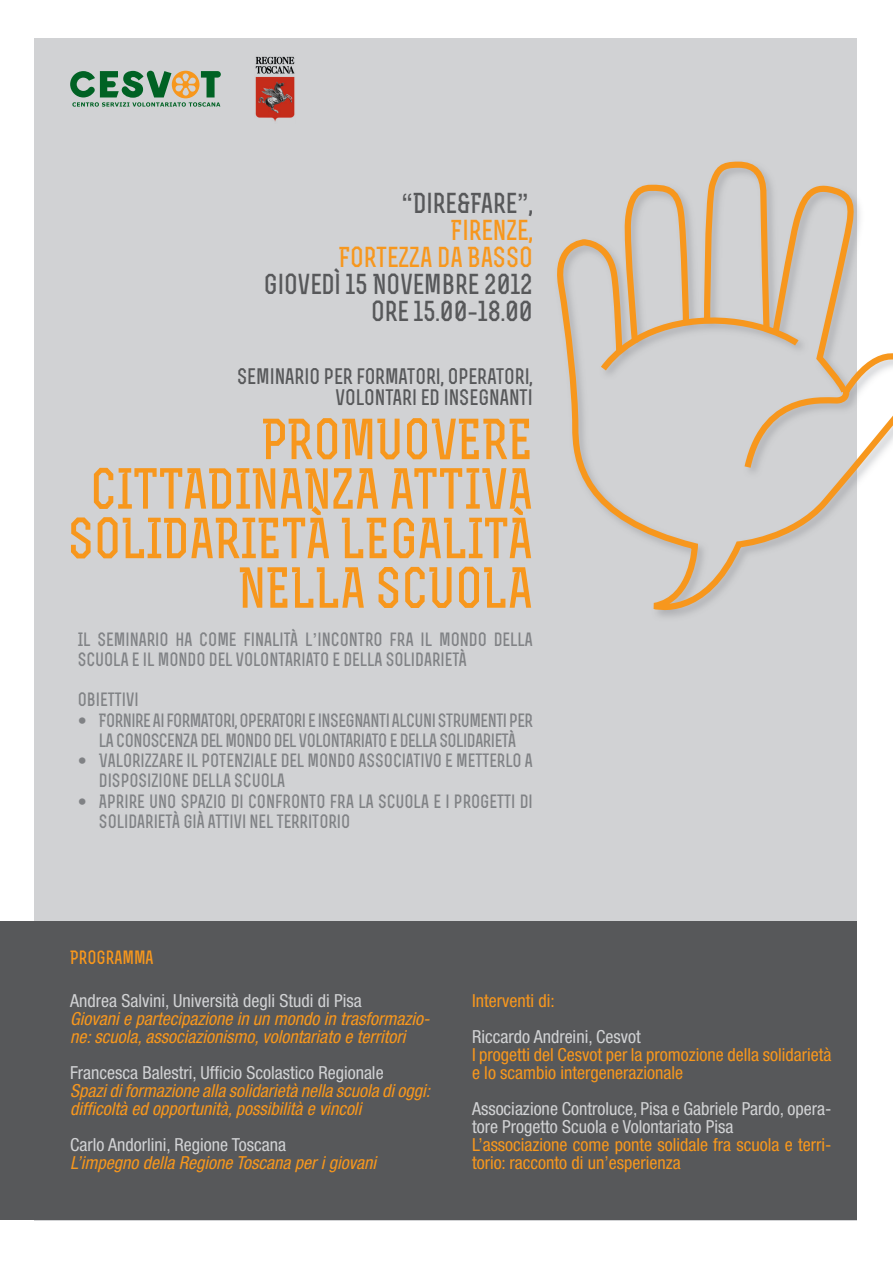
<style>
.page{position:relative;width:893px;height:1263px;background:#fff}
.page>*{position:absolute;margin:0;border:0;box-sizing:border-box;transform-origin:0 0}
.t1{font:700 54px/49.5px "Rex";color:#f7971d;text-align:right}
.t2{font:700 27px/27px "Rex";color:#f7971d;text-align:right}
.t3{font:700 27px/27px "Rex";color:#57585a;text-align:right}
.t4{font:700 21px/21px "Rex";color:#57585a;text-align:right}
.t5{font:700 18px/20.2px "Rex";color:#808285}
.t6{font:italic condensed 18px/18px "Helvetica Neue";color:#f7971d}
.t7{font:condensed 18px/18px "Helvetica Neue";color:#d1d2d4}
.t8{font:condensed 18px/18px "Helvetica Neue";color:#f7971d}
.t9{font:700 18px/20.2px "Rex";letter-spacing:-.025em;color:#808285;text-align:center}
.t10{font:700 18px "Rex";color:#f7971d}
.s1{font-family:"Helvetica Neue";font-weight:400;color:#57585a}
.s2{color:#57585a}
.s3{font-family:"Helvetica Neue";font-weight:400}
.s4{font-family:"Helvetica Neue"}
</style>
<div class="page">
<div style="left:34px;top:38px;width:823px;height:1182px;background:#d1d2d4"></div>
<svg style="left:557px;top:235px;width:336px;height:382px"></svg>
<svg style="left:595px;top:161px;width:260px;height:238px"></svg>
<div style="left:0;top:921px;width:857px;height:299px;background:#57585a"></div>
<svg style="left:70px;top:71px;width:151px;height:36px"></svg>
<img style="left:255px;top:56px;width:40px;height:66px">
<h2 class="t2" style="left:339px;top:189px;width:196px"><span class="s1">“</span><span class="s2">DIRE&amp;FARE</span><span class="s1">”</span><span class="s2">,<br></span>FIRENZE,<br>FORTEZZA DA BASSO</h2>
<h2 class="t3" style="left:264px;top:270px;width:270px">GIOVEDÌ 15 NOVEMBRE 2012<br>ORE 15.00<span class="s3">-</span>18.00</h2>
<p class="t4" style="left:237px;top:366px;width:297px">SEMINARIO PER FORMATORI, OPERATORI,<br>VOLONTARI ED INSEGNANTI</p>
<h1 class="t1" style="left:68px;top:414px;width:466px">PROMUOVERE<br>CITTADINANZA ATTIVA<br>SOLIDARIETÀ LEGALITÀ<br>NELLA SCUOLA</h1>
<p class="t5" style="left:78px;top:629px;width:457px">IL SEMINARIO HA COME FINALITÀ L<span class="s3">’</span>INCONTRO FRA IL MONDO DELLA<br>SCUOLA E IL MONDO DEL VOLONTARIATO E DELLA SOLIDARIETÀ</p>
<p class="t5" style="left:78px;top:690px;width:62px">OBIETTIVI</p>
<p class="t9" style="left:78px;top:710px;width:457px"><span class="s4">•</span> FORNIRE AI FORMATORI, OPERATORI E INSEGNANTI ALCUNI STRUMENTI PER<br>LA CONOSCENZA DEL MONDO DEL VOLONTARIATO E DELLA SOLIDARIETÀ</p>
<p class="t5" style="left:99px;top:750px;width:435px;text-indent:-21px"><span class="s4">•</span> VALORIZZARE IL POTENZIALE DEL MONDO ASSOCIATIVO E METTERLO A<br>DISPOSIZIONE DELLA SCUOLA</p>
<p class="t5" style="left:99px;top:791px;width:435px;text-indent:-21px"><span class="s4">•</span> APRIRE UNO SPAZIO DI CONFRONTO FRA LA SCUOLA E I PROGETTI DI<br>SOLIDARIETÀ GIÀ ATTIVI NEL TERRITORIO</p>
<p class="t10" style="left:70px;top:946px;width:85px">PROGRAMMA</p>
<p class="t7" style="left:70px;top:992px;width:293px">Andrea Salvini, Università degli Studi di Pisa</p>
<p class="t6" style="left:70px;top:1010px;width:361px">Giovani e partecipazione in un mondo in trasformazio&shy;ne: scuola, associazionismo, volontariato e territori</p>
<p class="t7" style="left:70px;top:1064px;width:315px">Francesca Balestri, Ufficio Scolastico Regionale</p>
<p class="t6" style="left:70px;top:1082px;width:361px">Spazi di formazione alla solidarietà nella scuola di oggi: difficoltà ed opportunità, possibilità e vincoli</p>
<p class="t7" style="left:70px;top:1136px;width:217px">Carlo Andorlini, Regione Toscana</p>
<p class="t6" style="left:70px;top:1154px;width:307px">L’impegno della Regione Toscana per i giovani</p>
<p class="t8" style="left:472px;top:992px;width:84px">Interventi di:</p>
<p class="t7" style="left:472px;top:1028px;width:170px">Riccardo Andreini, Cesvot</p>
<p class="t8" style="left:472px;top:1046px;width:361px">I progetti del Cesvot per la promozione della solidarietà e lo scambio intergenerazionale</p>
<p class="t7" style="left:472px;top:1100px;width:361px">Associazione Controluce, Pisa e Gabriele Pardo, opera&shy;tore Progetto Scuola e Volontariato Pisa</p>
<p class="t8" style="left:472px;top:1136px;width:361px">L’associazione come ponte solidale fra scuola e terri&shy;torio: racconto di un’esperienza</p>
</div>
